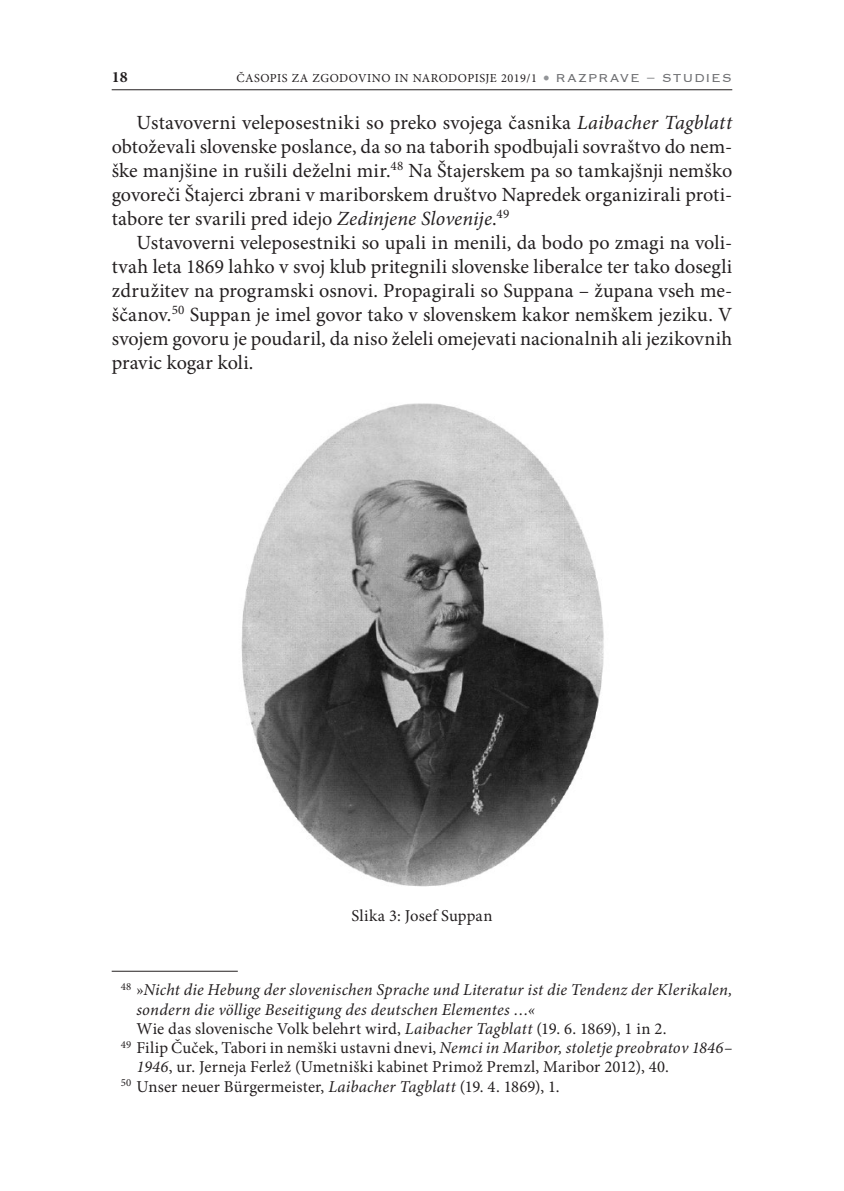
<style>
.page{position:relative;width:844px;height:1191px;background:#fff}
.page>*{position:absolute;margin:0;border:0;box-sizing:border-box;transform-origin:0 0}
.t1{font:20.12px/24px "Minion Pro";letter-spacing:.005em;color:#231f20;text-align:justify}
.t2{font:16.62px "Minion Pro";letter-spacing:.01em;color:#231f20}
.t3{font:italic 16.62px "Minion Pro";letter-spacing:.015em;color:#231f20}
.t4{font:700 15.75px "Minion Pro";color:#231f20}
.t5{font:12.25px "Minion Pro";letter-spacing:.035em;color:#231f20}
.s1{font-size:18.38px;color:#939598}
.s2{font-family:"Copperplate Gothic BT";font-size:14.88px;color:#6c6d70}
.s3{font-style:italic}
.s4{font-style:normal}
</style>
<div class="page">
<hr style="left:112px;top:89px;width:620px;height:1px;background:#231f20">
<img style="left:241px;top:403px;width:363px;height:484px">
<hr style="left:112px;top:970px;width:126px;height:1px;background:#231f20">
<p class="t4" style="left:112px;top:66px;width:18px">18</p>
<p class="t5" style="left:236px;top:70px;width:496px">ČASOPIS ZA ZGODOVINO IN NARODOPISJE 2019/1 <span class="s1">•</span> <span class="s2">razprave – studies</span></p>
<p class="t1" style="left:112px;top:110px;width:622px;text-indent:25px">Ustavoverni veleposestniki so preko svojega časnika <span class="s3">Laibacher Tagblatt </span>obtoževali slovenske poslance, da so na taborih spodbujali sovraštvo do nem&shy;ške manjšine in rušili deželni mir.<sup>48</sup> Na Štajerskem pa so tamkajšnji nemško govoreči Štajerci zbrani v mariborskem društvo Napredek organizirali proti&shy;tabore ter svarili pred idejo <span class="s3">Zedinjene Slovenije</span>.<sup>49</sup></p>
<p class="t1" style="left:112px;top:230px;width:622px;text-indent:25px">Ustavoverni veleposestniki so upali in menili, da bodo po zmagi na voli&shy;tvah leta 1869 lahko v svoj klub pritegnili slovenske liberalce ter tako dosegli združitev na programski osnovi. Propagirali so Suppana – župana vseh me&shy;ščanov.<sup>50</sup> Suppan je imel govor tako v slovenskem kakor nemškem jeziku. V svojem govoru je poudaril, da niso želeli omejevati nacionalnih ali jezikovnih pravic kogar koli.</p>
<p class="t2" style="left:351px;top:904px;width:143px">Slika 3: Josef Suppan</p>
<p class="t3" style="left:121px;top:978px;width:613px"><sup>48</sup> <span class="s4">»</span>Nicht die Hebung der slovenischen Sprache und Literatur ist die Tendenz der Klerikalen,</p>
<p class="t3" style="left:136px;top:998px;width:400px">sondern die völlige Beseitigung des deutschen Elementes …«</p>
<p class="t2" style="left:136px;top:1017px;width:531px">Wie das slovenische Volk belehrt wird, <span class="s3">Laibacher Tagblatt</span> (19. 6. 1869), 1 in 2.</p>
<p class="t2" style="left:121px;top:1036px;width:612px"><sup>49</sup> Filip Čuček, Tabori in nemški ustavni dnevi, <span class="s3">Nemci in Maribor, stoletje preobratov 1846–</span></p>
<p class="t2" style="left:136px;top:1056px;width:534px"><span class="s3">1946</span>, ur. Jerneja Ferlež (Umetniški kabinet Primož Premzl, Maribor 2012), 40.</p>
<p class="t2" style="left:121px;top:1075px;width:440px"><sup>50</sup> Unser neuer Bürgermeister, <span class="s3">Laibacher Tagblatt</span> (19. 4. 1869), 1.</p>
</div>
